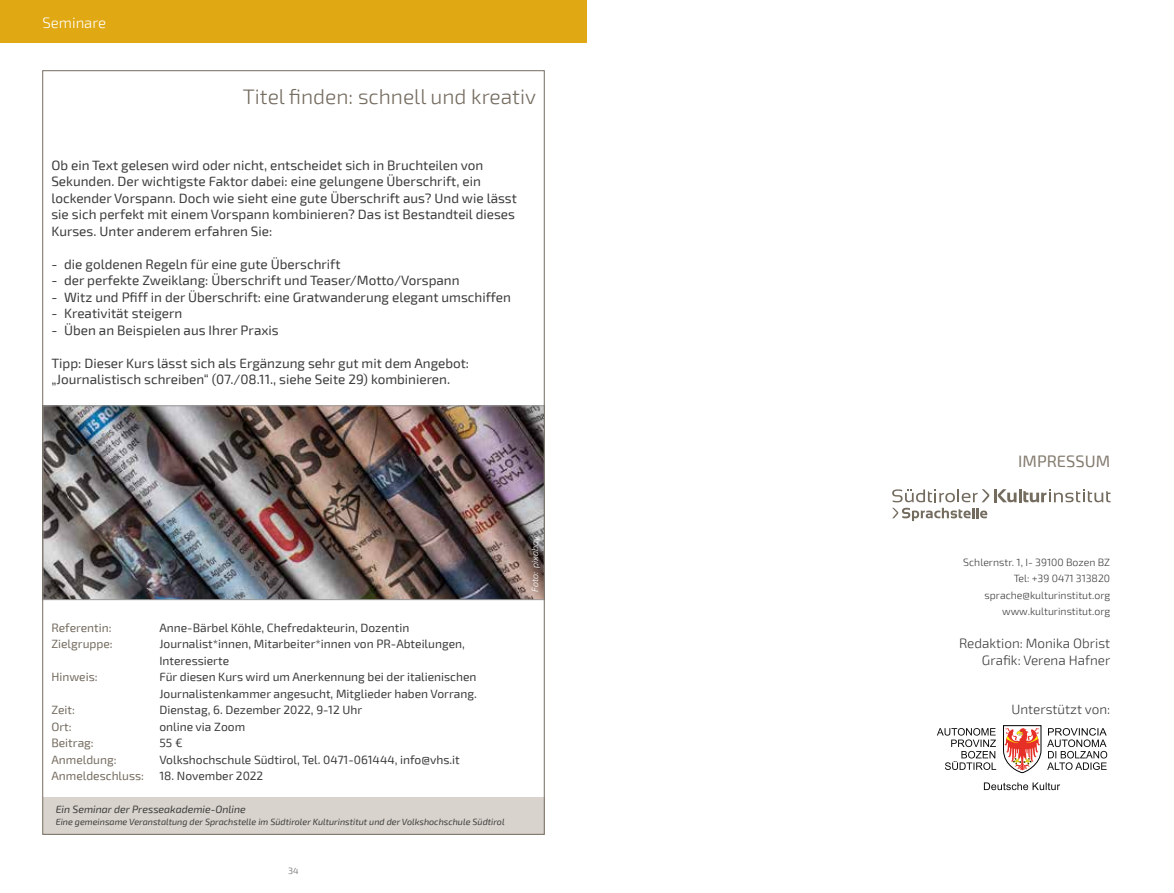
<style>
.page{position:relative;width:1174px;height:893px;background:#fff}
.page>*{position:absolute;margin:0;border:0;box-sizing:border-box;transform-origin:0 0}
.t1{font:300 21px "Exo 2";color:#756c60}
.t2{font:16.5px "Exo 2";color:#847b6f}
.t3{font:300 15px "Exo 2";color:#fff}
.t4{font:13.5px/16.5px "Exo 2";color:#3c3c3b}
.t5{font:300 13.5px/16.5px "Exo 2";color:#3c3c3b;text-align:right}
.t6{font:12px/16.5px "Exo 2";color:#3c3c3b}
.t7{font:12px "Exo 2";color:#756c60}
.t8{font:300 10.5px/16.5px "Exo 2";color:#3c3c3b;text-align:right}
.t9{font:italic 10.5px "Exo 2";color:#3c3c3b}
.t10{font:italic 9px "Exo 2";color:#3c3c3b}
.t11{font:italic 300 9px "Exo 2";color:#fff}
.t12{font:300 9px "Exo 2";color:#646363}
</style>
<div class="page">
<img style="left:45px;top:408px;width:497px;height:190px">
<div style="left:43px;top:406px;width:501px;height:194px;border:1px solid #9d9d9c"></div>
<div style="left:0;top:0;width:587px;height:43px;background:#e0a812"></div>
<div style="left:43px;top:797px;width:501px;height:37px;background:#d8d3cd"></div>
<svg style="left:984px;top:782px;width:76px;height:8px"></svg>
<svg style="left:1047px;top:728px;width:60px;height:42px"></svg>
<svg style="left:937px;top:728px;width:59px;height:42px"></svg>
<svg style="left:1003px;top:725px;width:38px;height:48px"></svg>
<svg style="left:892px;top:489px;width:218px;height:13px"></svg>
<svg style="left:892px;top:508px;width:95px;height:13px"></svg>
<p class="t3" style="left:43px;top:14px;width:65px">Seminare</p>
<h1 class="t1" style="left:243px;top:84px;width:295px">Titel finden: schnell und kreativ</h1>
<p class="t4" style="left:51px;top:157px;width:467px">Ob ein Text gelesen wird oder nicht, entscheidet sich in Bruchteilen von Sekunden. Der wichtigste Faktor dabei: eine gelungene Überschrift, ein lockender Vorspann. Doch wie sieht eine gute Überschrift aus? Und wie lässt sie sich perfekt mit einem Vorspann kombinieren? Das ist Bestandteil dieses Kurses. Unter anderem erfahren Sie:</p>
<p class="t4" style="left:51px;top:256px;width:291px">- die goldenen Regeln für eine gute Überschrift</p>
<p class="t4" style="left:51px;top:272px;width:410px">- der perfekte Zweiklang: Überschrift und Teaser/Motto/Vorspann</p>
<p class="t4" style="left:51px;top:289px;width:461px">- Witz und Pfiff in der Überschrift: eine Gratwanderung elegant umschiffen</p>
<p class="t4" style="left:51px;top:305px;width:132px">- Kreativität steigern</p>
<p class="t4" style="left:51px;top:322px;width:229px">- Üben an Beispielen aus Ihrer Praxis</p>
<p class="t4" style="left:51px;top:355px;width:419px">Tipp: Dieser Kurs lässt sich als Ergänzung sehr gut mit dem Angebot: „Journalistisch schreiben“ (07./08.11., siehe Seite 29) kombinieren.</p>
<p class="t7" style="left:51px;top:620px;width:62px">Referentin:</p>
<p class="t6" style="left:159px;top:619px;width:251px">Anne-Bärbel Köhle, Chefredakteurin, Dozentin</p>
<p class="t7" style="left:51px;top:637px;width:63px">Zielgruppe:</p>
<p class="t6" style="left:159px;top:636px;width:307px">Journalist*innen, Mitarbeiter*innen von PR-Abteilungen,<br>Interessierte</p>
<p class="t7" style="left:51px;top:670px;width:48px">Hinweis:</p>
<p class="t6" style="left:159px;top:669px;width:319px">Für diesen Kurs wird um Anerkennung bei der italienischen<br>Journalistenkammer angesucht, Mitglieder haben Vorrang.</p>
<p class="t7" style="left:51px;top:703px;width:25px">Zeit:</p>
<p class="t6" style="left:159px;top:702px;width:204px">Dienstag, 6. Dezember 2022, 9-12 Uhr</p>
<p class="t7" style="left:51px;top:719px;width:22px">Ort:</p>
<p class="t6" style="left:159px;top:718px;width:87px">online via Zoom</p>
<p class="t7" style="left:51px;top:736px;width:44px">Beitrag:</p>
<p class="t6" style="left:159px;top:735px;width:25px">55 €</p>
<p class="t7" style="left:51px;top:752px;width:67px">Anmeldung:</p>
<p class="t6" style="left:159px;top:751px;width:302px">Volkshochschule Südtirol, Tel. 0471-061444, info@vhs.it</p>
<p class="t7" style="left:51px;top:769px;width:94px">Anmeldeschluss:</p>
<p class="t6" style="left:159px;top:768px;width:105px">18. November 2022</p>
<p class="t9" style="left:56px;top:803px;width:192px">Ein Seminar der Presseakademie-Online</p>
<p class="t10" style="left:56px;top:817px;width:450px">Eine gemeinsame Veranstaltung der Sprachstelle im Südtiroler Kulturinstitut und der Volkshochschule Südtirol</p>
<p class="t12" style="left:288px;top:865px;width:12px">34</p>
<p class="t11" style="left:530px;top:592px;width:58px;rotate:-90deg">Foto: pixabay</p>
<p class="t2" style="left:1018px;top:451px;width:93px">IMPRESSUM</p>
<p class="t8" style="left:963px;top:554px;width:148px">Schlernstr. 1, I- 39100 Bozen BZ<br>Tel: +39 0471 313820 sprache@kulturinstitut.org www.kulturinstitut.org</p>
<p class="t5" style="left:959px;top:635px;width:153px">Redaktion: Monika Obrist<br>Grafik: Verena Hafner</p>
<p class="t5" style="left:1011px;top:701px;width:100px">Unterstützt von:</p>
</div>
